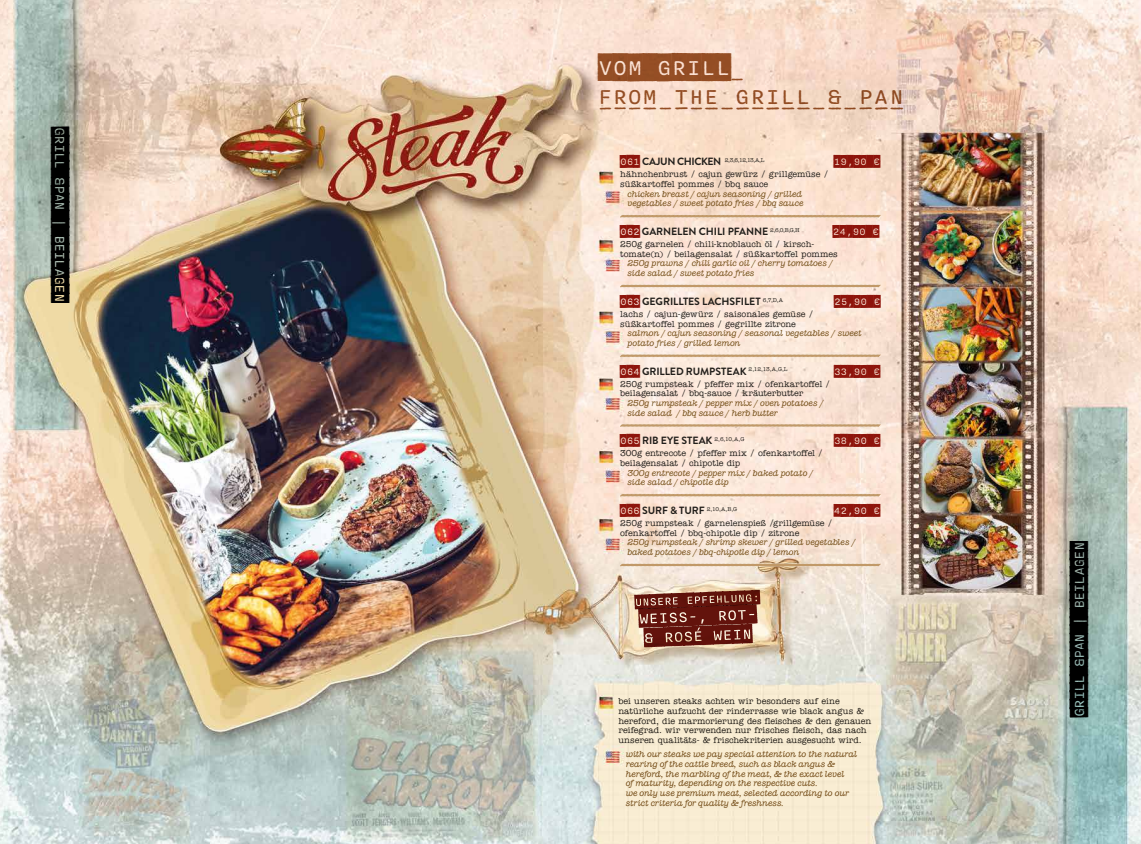
<style>
.page{position:relative;width:1141px;height:844px;background:#fff}
.page>*{position:absolute;margin:0;border:0;box-sizing:border-box;transform-origin:0 0}
.t1{font:24.59px "Nitti Typewriter Underlined";letter-spacing:.01em;color:#97592d}
.t2{font:24.59px "Nitti Typewriter Cameo";color:#97592d}
.t3{font:16.19px "Nitti Typewriter Cameo";color:#000}
.t4{font:11.38px "Nitti Typewriter Cameo";letter-spacing:-.02em;color:#8e140b}
.t5{font:700 10.5px "Brandon Grotesque";letter-spacing:-.01em;color:#221f1b}
.t6{font:500 8.75px/9.6px "American Typewriter ITC Pro";letter-spacing:.005em;color:#221f1b}
.t7{font:8.75px/9.6px "American Typewriter ITC Pro Med It";letter-spacing:-.005em;color:#744e17}
.t8{font:500 5.6px "American Typewriter ITC Pro";color:#221f1b}
.s1{font-family:"Nitti Typewriter Cameo";font-weight:400;font-size:11.38px;color:#8e140b}
.s2{font-family:"Brandon Grotesque";font-weight:700;font-size:10.5px}
</style>
<div class="page">
<img style="left:0;top:0;width:1141px;height:843px">
<svg style="left:620px;top:214px;width:261px;height:4px"></svg>
<svg style="left:620px;top:284px;width:261px;height:4px"></svg>
<svg style="left:620px;top:423px;width:261px;height:4px"></svg>
<svg style="left:620px;top:493px;width:261px;height:4px"></svg>
<svg style="left:620px;top:563px;width:261px;height:3px"></svg>
<svg style="left:620px;top:354px;width:261px;height:3px"></svg>
<svg style="left:634px;top:589px;width:126px;height:58px"></svg>
<h2 class="t3" style="left:71px;top:127px;width:177px;rotate:90deg">GRILL &amp;PAN | BEILAGEN</h2>
<h1 class="t2" style="left:598px;top:51px;width:134px">VOM GRILL</h1>
<h1 class="t1" style="left:598px;top:79px;width:307px">FROM THE GRILL &amp; PAN</h1>
<p class="t8" style="left:620px;top:157px;width:146px"><span class="s1">061</span> <span class="s2">CAJUN CHICKEN</span> 2,3,6,12,13,A,L</p>
<h3 class="t4" style="left:834px;top:154px;width:48px">19,90 €</h3>
<p class="t6" style="left:620px;top:169px;width:210px">hähnchenbrust / cajun gewürz / grillgemüse / süßkartoffel pommes / bbq sauce</p>
<p class="t7" style="left:628px;top:189px;width:177px">chicken breast / cajun seasoning / grilled vegetables / sweet potato fries / bbq sauce</p>
<p class="t5" style="left:620px;top:224px;width:181px"><span class="s1">062</span> GARNELEN CHILI PFANNE <sup>2,6,0,B,G,H</sup></p>
<h3 class="t4" style="left:833px;top:224px;width:48px">24,90 €</h3>
<p class="t6" style="left:620px;top:239px;width:219px">250g garnelen / chili-knoblauch öl / kirsch&shy;tomate(n) / beilagensalat / süßkartoffel pommes</p>
<p class="t7" style="left:628px;top:258px;width:207px">250g prawns / chili garlic oil / cherry tomatoes / side salad / sweet potato fries</p>
<p class="t5" style="left:620px;top:294px;width:165px"><span class="s1">063</span> GEGRILLTES LACHSFILET <sup>6,7,D,A</sup></p>
<h3 class="t4" style="left:834px;top:293px;width:48px">25,90 €</h3>
<p class="t6" style="left:620px;top:309px;width:195px">lachs / cajun-gewürz / saisonales gemüse / süßkartoffel pommes / gegrillte zitrone</p>
<p class="t7" style="left:628px;top:328px;width:235px">salmon / cajun seasoning / seasonal vegetables / sweet potato fries / grilled lemon</p>
<p class="t5" style="left:620px;top:363px;width:169px"><span class="s1">064</span> GRILLED RUMPSTEAK <sup>2,12,13,A,G,L</sup></p>
<h3 class="t4" style="left:834px;top:363px;width:48px">33,90 €</h3>
<p class="t6" style="left:620px;top:378px;width:212px">250g rumpsteak / pfeffer mix / ofenkartoffel / beilagensalat / bbq-sauce / kräuterbutter</p>
<p class="t7" style="left:628px;top:398px;width:198px">250g rumpsteak / pepper mix / oven potatoes / side salad / bbq sauce / herb butter</p>
<p class="t5" style="left:620px;top:433px;width:126px"><span class="s1">065</span> RIB EYE STEAK <sup>2,6,10,A,G</sup></p>
<h3 class="t4" style="left:834px;top:433px;width:48px">38,90 €</h3>
<p class="t6" style="left:620px;top:448px;width:204px">300g entrecote / pfeffer mix / ofenkartoffel / beilagensalat / chipotle dip</p>
<p class="t7" style="left:628px;top:468px;width:187px">300g entrecote / pepper mix / baked potato / side salad / chipotle dip</p>
<p class="t8" style="left:620px;top:505px;width:119px"><span class="s1">066</span> <span class="s2">SURF &amp; TURF</span> 2,10,A,B,G</p>
<h3 class="t4" style="left:834px;top:502px;width:48px">42,90 €</h3>
<p class="t6" style="left:620px;top:518px;width:214px">250g rumpsteak / garnelenspieß /grillgemüse / ofenkartoffel / bbq-chipotle dip / zitrone</p>
<p class="t7" style="left:628px;top:537px;width:230px">250g rumpsteak / shrimp skewer / grilled vegetables / baked potatoes / bbq-chipotle dip / lemon</p>
<p class="t6" style="left:618px;top:696px;width:254px">bei unseren steaks achten wir besonders auf eine natürliche aufzucht der rinderrasse wie black angus &amp; hereford, die marmorierung des fleisches &amp; den genauen reifegrad. wir verwenden nur frisches fleisch, das nach unseren qualitäts- &amp; frischekriterien ausgesucht wird.</p>
<p class="t7" style="left:626px;top:749px;width:233px">with our steaks we pay special attention to the natural rearing of the cattle breed, such as black angus &amp; hereford, the marbling of the meat, &amp; the exact level<br>of maturity, depending on the respective cuts.<br>we only use premium meat, selected according to our strict criteria for quality &amp; freshness.</p>
<h2 class="t3" style="left:1068px;top:716px;width:177px;rotate:-90deg">GRILL &amp;PAN | BEILAGEN</h2>
</div>
